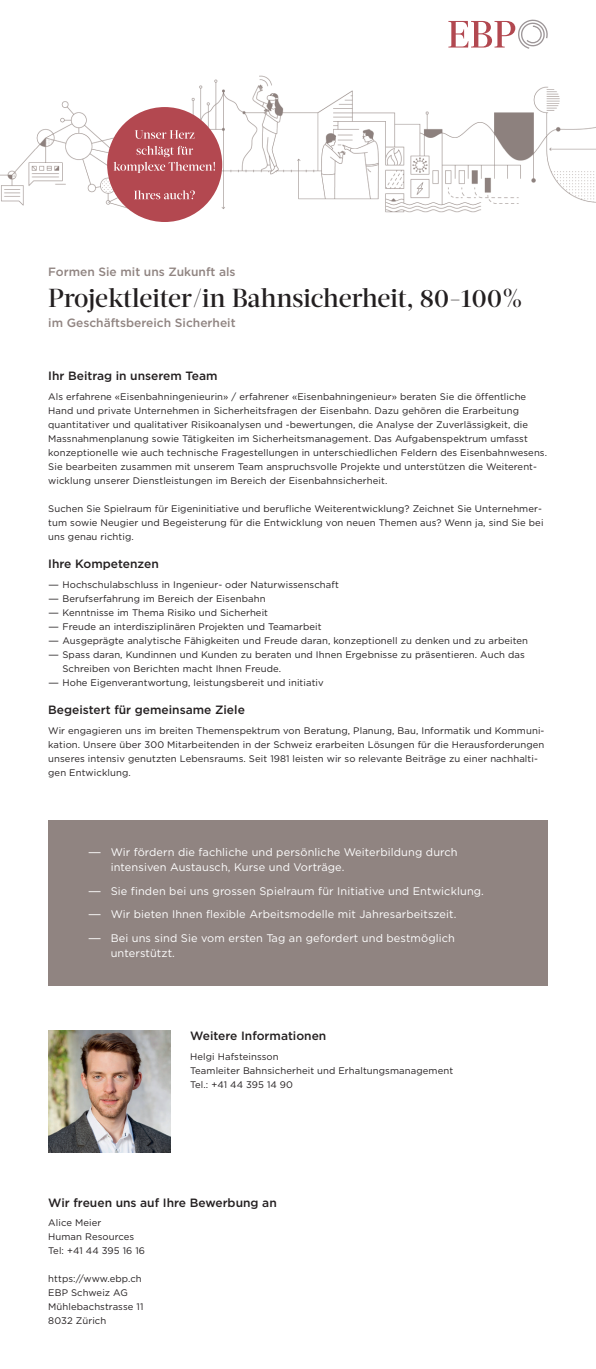
<style>
.page{position:relative;width:596px;height:1369px;background:#fff}
.page>*{position:absolute;margin:0;border:0;box-sizing:border-box;transform-origin:0 0}
.t1{font:500 26px "Acta Headline";letter-spacing:-.015em;color:#231f20}
.t2{font:500 12px "Gotham";color:#231f20}
.t3{font:500 12px "Gotham";color:#908481}
.t4{font:11px/15px "Gotham";letter-spacing:.01em;color:#fff;scale:1.4 1}
.t5{font:9.5px/14px "Gotham";letter-spacing:.01em;color:#231f20}
.t6{font:9.5px/14px "Gotham";letter-spacing:.01em;color:#231f20;scale:1.3 1}
</style>
<div class="page">
<svg style="left:448px;top:20px;width:99px;height:29px"></svg>
<img style="left:0;top:75px;width:595px;height:147px">
<div style="left:48px;top:820px;width:499px;height:166px;background:#908481"></div>
<img style="left:48px;top:1030px;width:122px;height:122px">
<div style="left:107px;top:107px;width:115px;height:115px;background:#b34850;border-radius:50%"></div>
<svg style="left:134px;top:190px;width:61px;height:9px"></svg>
<svg style="left:113px;top:146px;width:102px;height:27px"></svg>
<svg style="left:135px;top:130px;width:59px;height:9px"></svg>
<p class="t3" style="left:48px;top:268px;width:189px">Formen Sie mit uns Zukunft als</p>
<h1 class="t1" style="left:48px;top:283px;width:475px">Projektleiter/in Bahnsicherheit, 80-100%</h1>
<p class="t3" style="left:48px;top:319px;width:189px">im Geschäftsbereich Sicherheit</p>
<p class="t2" style="left:48px;top:372px;width:171px">Ihr Beitrag in unserem Team</p>
<p class="t5" style="left:48px;top:390px;width:500px">Als erfahrene «Eisenbahningenieurin» / erfahrener «Eisenbahningenieur» beraten Sie die öffentliche Hand und private Unternehmen in Sicherheitsfragen der Eisenbahn. Dazu gehören die Erarbeitung quantitativer und qualitativer Risikoanalysen und -bewertungen, die Analyse der Zuverlässigkeit, die Massnahmenplanung sowie Tätigkeiten im Sicherheitsmanagement. Das Aufgabenspektrum umfasst konzeptionelle wie auch technische Fragestellungen in unterschiedlichen Feldern des Eisenbahnwesens.<br>Sie bearbeiten zusammen mit unserem Team anspruchsvolle Projekte und unterstützen die Weiterent&shy;wicklung unserer Dienstleistungen im Bereich der Eisenbahnsicherheit.</p>
<p class="t5" style="left:48px;top:502px;width:496px">Suchen Sie Spielraum für Eigeninitiative und berufliche Weiterentwicklung? Zeichnet Sie Unternehmer&shy;tum sowie Neugier und Begeisterung für die Entwicklung von neuen Themen aus? Wenn ja, sind Sie bei uns genau richtig.</p>
<p class="t2" style="left:48px;top:560px;width:112px">Ihre Kompetenzen</p>
<p class="t6" style="left:48px;top:578px;width:225px">— Hochschulabschluss in Ingenieur- oder Naturwissenschaft</p>
<p class="t6" style="left:48px;top:592px;width:168px">— Berufserfahrung im Bereich der Eisenbahn</p>
<p class="t6" style="left:48px;top:606px;width:170px">— Kenntnisse im Thema Risiko und Sicherheit</p>
<p class="t6" style="left:48px;top:620px;width:212px">— Freude an interdisziplinären Projekten und Teamarbeit</p>
<p class="t6" style="left:48px;top:634px;width:370px">— Ausgeprägte analytische Fähigkeiten und Freude daran, konzeptionell zu denken und zu arbeiten</p>
<p class="t6" style="left:62px;top:648px;width:357px;text-indent:-14px">— Spass daran, Kundinnen und Kunden zu beraten und Ihnen Ergebnisse zu präsentieren. Auch das<br>Schreiben von Berichten macht Ihnen Freude.</p>
<p class="t6" style="left:48px;top:676px;width:213px">— Hohe Eigenverantwortung, leistungsbereit und initiativ</p>
<p class="t2" style="left:48px;top:706px;width:198px">Begeistert für gemeinsame Ziele</p>
<p class="t5" style="left:48px;top:724px;width:497px">Wir engagieren uns im breiten Themenspektrum von Beratung, Planung, Bau, Informatik und Kommuni&shy;kation. Unsere über 300 Mitarbeitenden in der Schweiz erarbeiten Lösungen für die Herausforderungen unseres intensiv genutzten Lebensraums. Seit 1981 leisten wir so relevante Beiträge zu einer nachhalti&shy;gen Entwicklung.</p>
<p class="t4" style="left:111px;top:846px;width:249px;text-indent:-23px">— Wir fördern die fachliche und persönliche Weiterbildung durch intensiven Austausch, Kurse und Vorträge.</p>
<p class="t4" style="left:88px;top:884px;width:284px">— Sie finden bei uns grossen Spielraum für Initiative und Entwicklung.</p>
<p class="t4" style="left:88px;top:908px;width:264px">— Wir bieten Ihnen flexible Arbeitsmodelle mit Jahresarbeitszeit.</p>
<p class="t4" style="left:111px;top:931px;width:247px;text-indent:-23px">— Bei uns sind Sie vom ersten Tag an gefordert und bestmöglich unterstützt.</p>
<p class="t2" style="left:190px;top:1032px;width:138px">Weitere Informationen</p>
<p class="t5" style="left:190px;top:1050px;width:264px">Helgi Hafsteinsson<br>Teamleiter Bahnsicherheit und Erhaltungsmanagement<br>Tel.: +41 44 395 14 90</p>
<p class="t2" style="left:48px;top:1198px;width:230px">Wir freuen uns auf Ihre Bewerbung an</p>
<p class="t5" style="left:48px;top:1217px;width:98px">Alice Meier<br>Human Resources<br>Tel: +41 44 395 16 16</p>
<p class="t5" style="left:48px;top:1273px;width:97px">https://www.ebp.ch<br>EBP Schweiz AG<br>Mühlebachstrasse 11<br>8032 Zürich</p>
</div>
